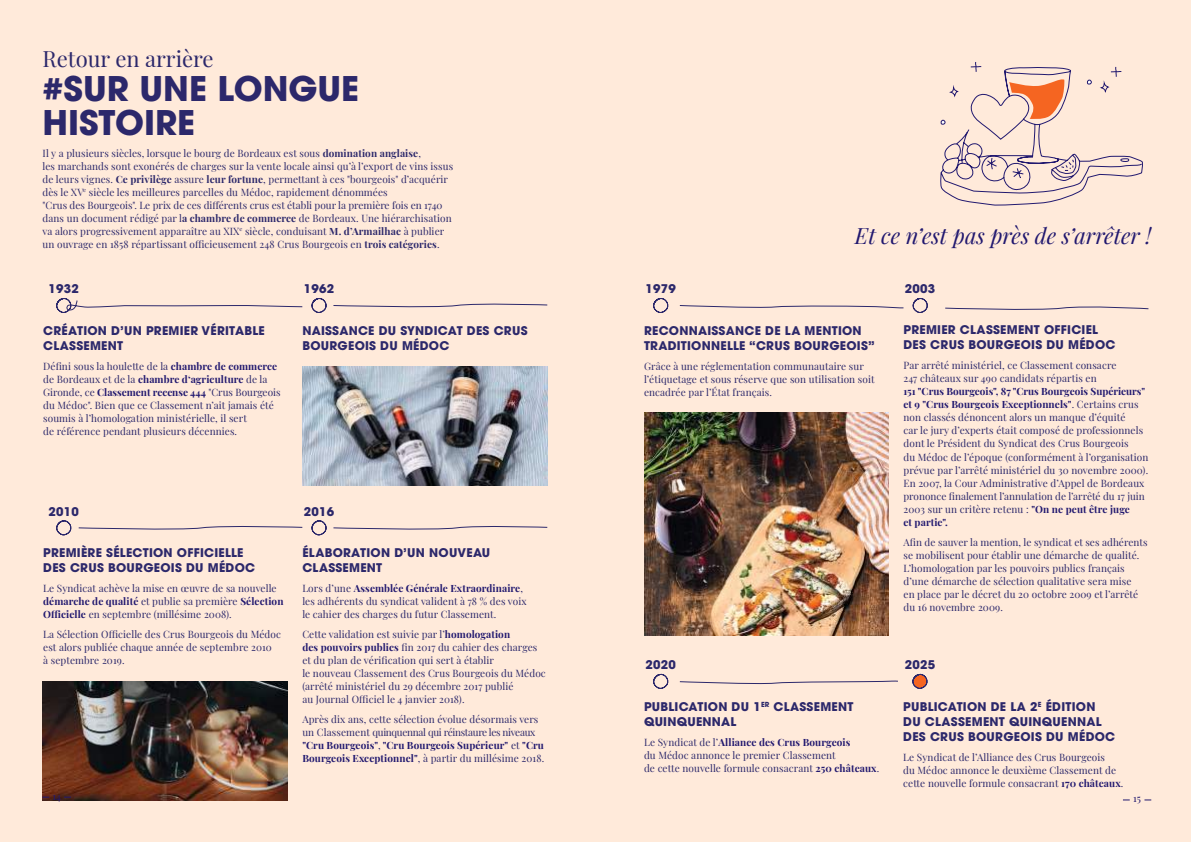
<style>
.page{position:relative;width:1191px;height:842px;background:#ffeada}
.page>*{position:absolute;margin:0;border:0;box-sizing:border-box;transform-origin:0 0}
.t1{font:700 34px/34px "ITC Avant Garde Pro";color:#2c286b}
.t2{font:italic 22px "Playfair Display";color:#21186f}
.t3{font:22px "Playfair Display";color:#2c286b}
.t4{font:700 12px/15px "ITC Avant Garde Pro";letter-spacing:.02em;color:#2c286b}
.t5{font:10px/13px "Playfair Display";letter-spacing:.01em;color:#2c286b}
.t6{font:10px "Playfair Display";color:#21186f}
.s1{font-weight:700}
.s2{font-weight:700;color:#21186f}
</style>
<div class="page">
<img style="left:644px;top:412px;width:245px;height:223px">
<img style="left:43px;top:681px;width:244px;height:119px">
<img style="left:302px;top:367px;width:245px;height:119px">
<svg style="left:940px;top:62px;width:203px;height:144px"></svg>
<svg style="left:56px;top:520px;width:16px;height:16px"></svg>
<svg style="left:56px;top:298px;width:271px;height:15px"></svg>
<svg style="left:333px;top:303px;width:215px;height:5px"></svg>
<svg style="left:78px;top:520px;width:249px;height:16px"></svg>
<svg style="left:333px;top:526px;width:215px;height:4px"></svg>
<svg style="left:653px;top:298px;width:16px;height:15px"></svg>
<svg style="left:653px;top:674px;width:16px;height:15px"></svg>
<svg style="left:679px;top:298px;width:249px;height:15px"></svg>
<svg style="left:945px;top:306px;width:204px;height:4px"></svg>
<svg style="left:679px;top:681px;width:219px;height:4px"></svg>
<svg style="left:912px;top:674px;width:16px;height:15px"></svg>
<h2 class="t3" style="left:43px;top:41px;width:173px">Retour en arrière</h2>
<h1 class="t1" style="left:43px;top:71px;width:318px">#SUR UNE LONGUE<br>HISTOIRE</h1>
<p class="t5" style="left:43px;top:145px;width:412px">Il y a plusieurs siècles, lorsque le bourg de Bordeaux est sous <span class="s1">domination anglaise</span>,<br>les marchands sont exonérés de charges sur la vente locale ainsi qu’à l’export de vins issus de leurs vignes. <span class="s1">Ce privilège</span> assure <span class="s1">leur fortune</span>, permettant à ces "bourgeois" d’acquérir dès le XV<sup>e</sup> siècle les meilleures parcelles du Médoc, rapidement dénommées<br>"Crus des Bourgeois". Le prix de ces différents crus est établi pour la première fois en 1740 dans un document rédigé par l<span class="s1">a chambre de commerce</span> de Bordeaux. Une hiérarchisation va alors progressivement apparaître au XIX<sup>e</sup> siècle, conduisant <span class="s1">M. d’Armailhac</span> à publier un ouvrage en 1858 répartissant officieusement 248 Crus Bourgeois en <span class="s1">trois catégories</span>.</p>
<p class="t4" style="left:49px;top:281px;width:32px">1932</p>
<p class="t4" style="left:304px;top:281px;width:32px">1962</p>
<p class="t4" style="left:43px;top:323px;width:223px">CRÉATION D’UN PREMIER VÉRITABLE<br>CLASSEMENT</p>
<p class="t5" style="left:43px;top:359px;width:239px">Défini sous la houlette de la <span class="s2">chambre de commerce </span>de Bordeaux et de la <span class="s2">chambre d‘agriculture</span> de la Gironde, ce <span class="s2">Classement recense 444</span> "Crus Bourgeois du Médoc". Bien que ce Classement n’ait jamais été soumis à l’homologation ministérielle, il sert<br>de référence pendant plusieurs décennies.</p>
<p class="t4" style="left:302px;top:323px;width:227px">NAISSANCE DU SYNDICAT DES CRUS<br>BOURGEOIS DU MÉDOC</p>
<p class="t4" style="left:49px;top:503px;width:32px">2010</p>
<p class="t4" style="left:43px;top:545px;width:213px">PREMIÈRE SÉLECTION OFFICIELLE<br>DES CRUS BOURGEOIS DU MÉDOC</p>
<p class="t5" style="left:43px;top:581px;width:242px">Le Syndicat achève la mise en œuvre de sa nouvelle <span class="s2">démarche de qualité</span> et publie sa première <span class="s2">Sélection<br>Officielle</span> en septembre (millésime 2008).</p>
<p class="t5" style="left:43px;top:627px;width:239px">La Sélection Officielle des Crus Bourgeois du Médoc est alors publiée chaque année de septembre 2010<br>à septembre 2019.</p>
<p class="t6" style="left:52px;top:788px;width:10px">14</p>
<p class="t4" style="left:304px;top:503px;width:32px">2016</p>
<p class="t4" style="left:302px;top:545px;width:189px">ÉLABORATION D’UN NOUVEAU<br>CLASSEMENT</p>
<p class="t5" style="left:302px;top:581px;width:226px">Lors d’une <span class="s2">Assemblée Générale Extraordinaire</span>, les adhérents du syndicat valident à 78 % des voix le cahier des charges du futur Classement.</p>
<p class="t5" style="left:302px;top:627px;width:245px">Cette validation est suivie par l’<span class="s2">homologation<br>des pouvoirs publics</span> fin 2017 du cahier des charges et du plan de vérification qui sert à établir<br>le nouveau Classement des Crus Bourgeois du Médoc (arrêté ministériel du 29 décembre 2017 publié<br>au Journal Officiel le 4 janvier 2018).</p>
<p class="t5" style="left:302px;top:712px;width:243px">Après dix ans, cette sélection évolue désormais vers un Classement quinquennal qui réinstaure les niveaux <span class="s2">"Cru Bourgeois"</span>, <span class="s2">"Cru Bourgeois Supérieur"</span> et <span class="s2">"Cru Bourgeois Exceptionnel"</span>, à partir du millésime 2018.</p>
<p class="t4" style="left:645px;top:281px;width:32px">1979</p>
<h2 class="t2" style="left:855px;top:219px;width:298px">Et ce n’est pas près de s’arrêter !</h2>
<p class="t4" style="left:905px;top:281px;width:32px">2003</p>
<p class="t4" style="left:644px;top:323px;width:232px">RECONNAISSANCE DE LA MENTION<br>TRADITIONNELLE “CRUS BOURGEOIS”</p>
<p class="t5" style="left:644px;top:359px;width:232px">Grâce à une réglementation communautaire sur l’étiquetage et sous réserve que son utilisation soit encadrée par l’État français.</p>
<p class="t4" style="left:645px;top:657px;width:32px">2020</p>
<p class="t4" style="left:644px;top:699px;width:211px">PUBLICATION DU 1<sup>ER</sup> CLASSEMENT<br>QUINQUENNAL</p>
<p class="t5" style="left:644px;top:735px;width:237px">Le Syndicat de l’<span class="s2">Alliance des Crus Bourgeois<br></span>du Médoc annonce le premier Classement<br>de cette nouvelle formule consacrant <span class="s2">250 châteaux</span>.</p>
<p class="t4" style="left:903px;top:322px;width:213px">PREMIER CLASSEMENT OFFICIEL<br>DES CRUS BOURGEOIS DU MÉDOC</p>
<p class="t5" style="left:903px;top:358px;width:214px">Par arrêté ministériel, ce Classement consacre<br>247 châteaux sur 490 candidats répartis en</p>
<p class="t5" style="left:903px;top:384px;width:246px"><span class="s2">151 "Crus Bourgeois", 87 "Crus Bourgeois Supérieurs" et 9 "Crus Bourgeois Exceptionnels"</span>. Certains crus non classés dénoncent alors un manque d’équité<br>car le jury d’experts était composé de professionnels dont le Président du Syndicat des Crus Bourgeois<br>du Médoc de l’époque (conformément à l’organisation prévue par l’arrêté ministériel du 30 novembre 2000).<br>En 2007, la Cour Administrative d’Appel de Bordeaux prononce finalement l’annulation de l’arrêté du 17 juin 2003 sur un critère retenu : <span class="s2">"On ne peut être juge<br>et partie".</span></p>
<p class="t5" style="left:903px;top:534px;width:246px">Afin de sauver la mention, le syndicat et ses adhérents se mobilisent pour établir une démarche de qualité.<br>L’homologation par les pouvoirs publics français d’une démarche de sélection qualitative sera mise<br>en place par le décret du 20 octobre 2009 et l’arrêté du 16 novembre 2009.</p>
<p class="t4" style="left:904px;top:657px;width:32px">2025</p>
<p class="t4" style="left:903px;top:699px;width:213px">PUBLICATION DE LA 2<sup>E</sup> ÉDITION<br>DU CLASSEMENT QUINQUENNAL<br>DES CRUS BOURGEOIS DU MÉDOC</p>
<p class="t5" style="left:903px;top:750px;width:222px">Le Syndicat de l’Alliance des Crus Bourgeois<br>du Médoc annonce le deuxième Classement de cette nouvelle formule consacrant <span class="s2">170 châteaux</span>.</p>
<p class="t6" style="left:1133px;top:791px;width:9px">15</p>
</div>
